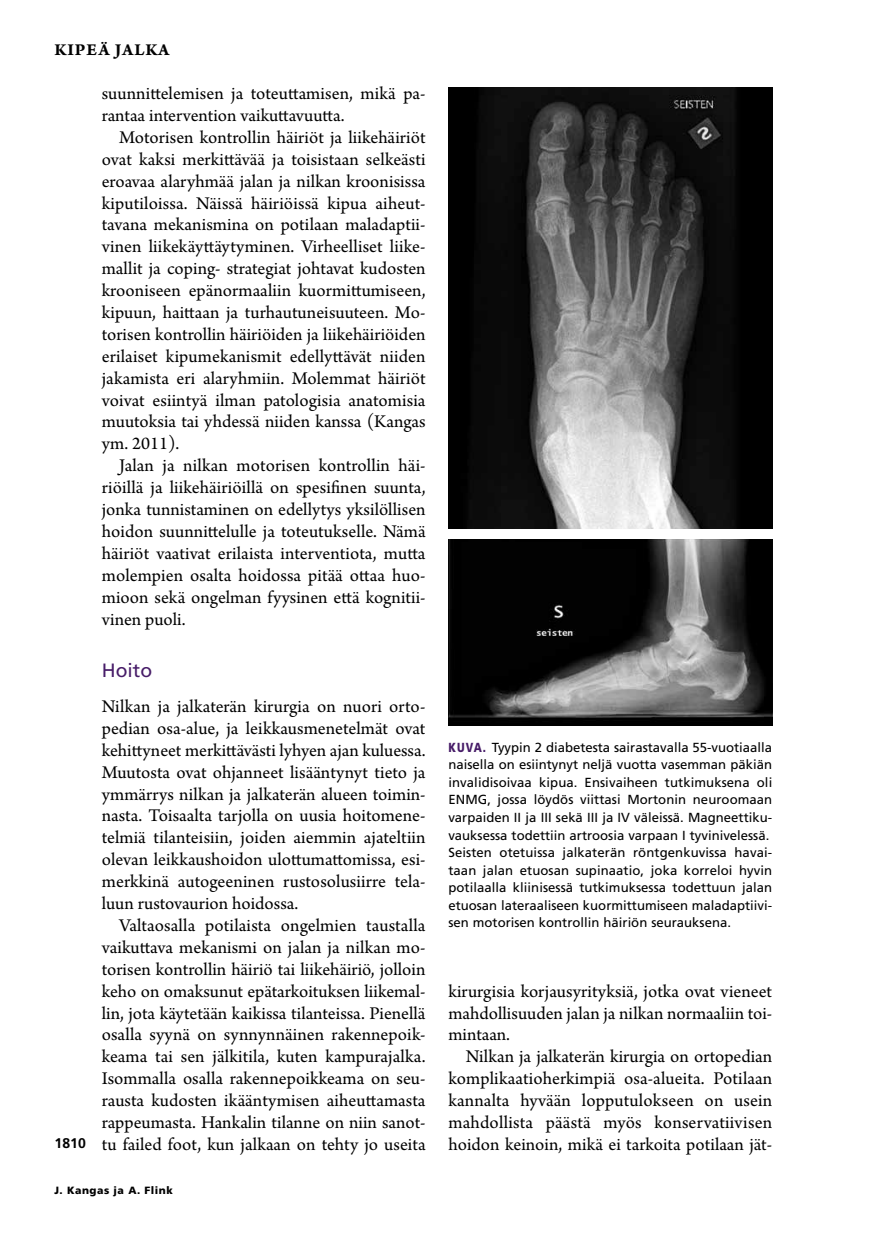
<style>
.page{position:relative;width:874px;height:1241px;background:#fff}
.page>*{position:absolute;margin:0;border:0;box-sizing:border-box;transform-origin:0 0}
.t1{font:19.25px "Frutiger LT Std";color:#471c68}
.t2{font:18.9px/21.9px "Arno Pro";color:#000;text-align:justify}
.t3{font:17.5px "Arno Pro Bold Sm Text";letter-spacing:.05em;color:#000}
.t4{font:700 14px "Frutiger LT Std";color:#000}
.t5{font:13.12px/17.5px "Frutiger LT Std";color:#000}
.t6{font:900 10.5px "Frutiger LT Std";letter-spacing:.05em;color:#000}
.s1{font-weight:900;color:#471c68}
</style>
<div class="page">
<img style="left:448px;top:88px;width:323px;height:440px">
<img style="left:448px;top:539px;width:323px;height:186px">
<p class="t3" style="left:55px;top:39px;width:116px">KIPEÄ JALKA</p>
<p class="t4" style="left:55px;top:1134px;width:33px">1810</p>
<p class="t2" style="left:102px;top:83px;width:325px">suunnittelemisen ja toteuttamisen, mikä pa&shy;rantaa intervention vaikuttavuutta.</p>
<p class="t2" style="left:102px;top:127px;width:325px;text-indent:17px">Motorisen kontrollin häiriöt ja liikehäiriöt ovat kaksi merkittävää ja toisistaan selkeästi eroavaa alaryhmää jalan ja nilkan kroonisissa kiputiloissa. Näissä häiriöissä kipua aiheut&shy;tavana mekanismina on potilaan maladaptii&shy;vinen liikekäyttäytyminen. Virheelliset liike&shy;mallit ja coping- strategiat johtavat kudosten krooniseen epänormaaliin kuormittumiseen, kipuun, haittaan ja turhautuneisuuteen. Mo&shy;torisen kontrollin häiriöiden ja liikehäiriöiden erilaiset kipumekanismit edellyttävät niiden jakamista eri alaryhmiin. Molemmat häiriöt voivat esiintyä ilman patologisia anatomisia muutoksia tai yhdessä niiden kanssa (Kangas ym. 2011).</p>
<p class="t2" style="left:102px;top:455px;width:325px;text-indent:17px">Jalan ja nilkan motorisen kontrollin häi&shy;riöillä ja liikehäiriöillä on spesifinen suunta, jonka tunnistaminen on edellytys yksilöllisen hoidon suunnittelulle ja toteutukselle. Nämä häiriöt vaativat erilaista interventiota, mutta molempien osalta hoidossa pitää ottaa huo&shy;mioon sekä ongelman fyysinen että kognitii&shy;vinen puoli.</p>
<p class="t1" style="left:102px;top:659px;width:52px">Hoito</p>
<p class="t2" style="left:102px;top:696px;width:325px">Nilkan ja jalkaterän kirurgia on nuori orto&shy;pedian osa-alue, ja leikkausmenetelmät ovat kehittyneet merkittävästi lyhyen ajan kuluessa.<br>Muutosta ovat ohjanneet lisääntynyt tieto ja ymmärrys nilkan ja jalkaterän alueen toimin&shy;nasta. Toisaalta tarjolla on uusia hoitomene&shy;telmiä tilanteisiin, joiden aiemmin ajateltiin olevan leikkaushoidon ulottumattomissa, esi&shy;merkkinä autogeeninen rustosolusiirre tela&shy;luun rustovaurion hoidossa.</p>
<p class="t2" style="left:102px;top:915px;width:325px;text-indent:17px">Valtaosalla potilaista ongelmien taustalla vaikuttava mekanismi on jalan ja nilkan mo&shy;torisen kontrollin häiriö tai liikehäiriö, jolloin keho on omaksunut epätarkoituksen liikemal&shy;lin, jota käytetään kaikissa tilanteissa. Pienellä osalla syynä on synnynnäinen rakennepoik&shy;keama tai sen jälkitila, kuten kampurajalka.<br>Isommalla osalla rakennepoikkeama on seu&shy;rausta kudosten ikääntymisen aiheuttamasta rappeumasta. Hankalin tilanne on niin sanot&shy;tu failed foot, kun jalkaan on tehty jo useita</p>
<p class="t6" style="left:54px;top:1183px;width:120px">J. Kangas ja A. Flink</p>
<p class="t5" style="left:448px;top:738px;width:325px"><span class="s1">KUVA.</span> Tyypin 2 diabetesta sairastavalla 55-vuotiaalla naisella on esiintynyt neljä vuotta vasemman päkiän invalidisoivaa kipua. Ensivaiheen tutkimuksena oli ENMG, jossa löydös viittasi Mortonin neuroomaan varpaiden II ja III sekä III ja IV väleissä. Magneettiku&shy;vauksessa todettiin artroosia varpaan I tyvinivelessä.<br>Seisten otetuissa jalkaterän röntgenkuvissa havai&shy;taan jalan etuosan supinaatio, joka korreloi hyvin potilaalla kliinisessä tutkimuksessa todettuun jalan etuosan lateraaliseen kuormittumiseen maladaptiivi&shy;sen motorisen kontrollin häiriön seurauksena.</p>
<p class="t2" style="left:448px;top:980px;width:325px">kirurgisia korjausyrityksiä, jotka ovat vieneet mahdollisuuden jalan ja nilkan normaaliin toi&shy;mintaan.</p>
<p class="t2" style="left:448px;top:1046px;width:325px;text-indent:17px">Nilkan ja jalkaterän kirurgia on ortopedian komplikaatioherkimpiä osa-alueita. Potilaan kannalta hyvään lopputulokseen on usein mahdollista päästä myös konservatiivisen hoidon keinoin, mikä ei tarkoita potilaan jät-</p>
</div>
